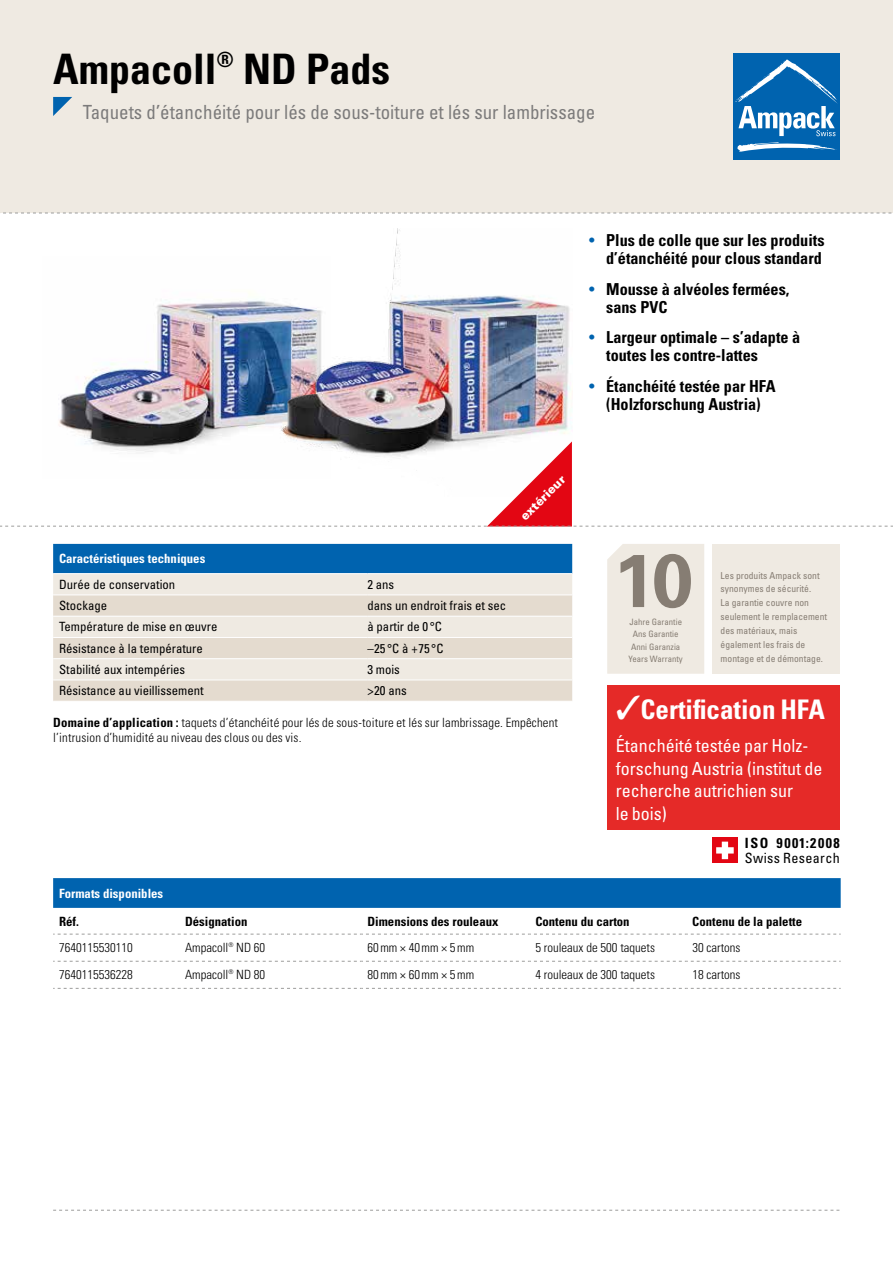
<style>
.page{position:relative;width:893px;height:1263px;background:#fff}
.page>*{position:absolute;margin:0;border:0;box-sizing:border-box;transform-origin:0 0}
.t1{font:700 condensed 42px "Univers LT Std";color:#000}
.t2{font:700 condensed 27px "Univers LT Std";color:#fff}
.t3{font:condensed 19.5px "Univers LT Std";color:#7c7b7b}
.t4{font:condensed 18px/22.5px "Univers LT Std";color:#fff}
.t5{font:700 condensed 16.5px/18px "Univers LT Std";color:#000}
.t6{font:condensed 14.1px "Univers LT Std";letter-spacing:.025em;color:#000}
.t7{font:700 condensed 14.1px "Univers LT Std";letter-spacing:.105em;color:#000}
.t8{font:300 condensed 12.75px/15px "Univers LT Std";color:#000}
.t9{font:condensed 12.75px "Univers LT Std";color:#000}
.t10{font:700 condensed 12.75px "Univers LT Std";color:#000}
.t11{font:700 condensed 12.75px "Univers LT Std";color:#fff}
.t12{font:900 12.15px "Univers LT Std";color:#fff}
.t13{font:condensed 9.6px/14px "Univers LT Std";color:#867d73}
.t14{font:condensed 8.7px/12.6px "Univers LT Std";color:#867d73;text-align:center}
.s1{font-weight:400;color:#0063af}
.s2{font-weight:700}
</style>
<div class="page">
<svg style="left:607px;top:544px;width:97px;height:130px;background:#dfd9d1"></svg>
<img style="left:59px;top:301px;width:188px;height:140px">
<img style="left:247px;top:228px;width:326px;height:213px">
<div style="left:0;top:0;width:893px;height:213px;background:#efeae2"></div>
<div style="left:733px;top:53px;width:107px;height:106px;background:#0063af"></div>
<svg style="left:737px;top:142px;width:100px;height:10px"></svg>
<svg style="left:735px;top:59px;width:103px;height:77px"></svg>
<svg style="left:53px;top:97px;width:19px;height:19px"></svg>
<div style="left:53px;top:544px;width:519px;height:29px;background:#0063af"></div>
<div style="left:53px;top:574px;width:519px;height:20px;background:#efeae2"></div>
<svg style="left:53px;top:595px;width:519px;height:106px;background:#e8e1d7"></svg>
<hr style="left:53px;top:616px;width:314px;height:1px;background:#fff">
<hr style="left:367px;top:616px;width:205px;height:1px;background:#fff">
<hr style="left:53px;top:637px;width:314px;height:1px;background:#fff">
<hr style="left:367px;top:637px;width:205px;height:1px;background:#fff">
<hr style="left:53px;top:658px;width:314px;height:1px;background:#fff">
<hr style="left:367px;top:658px;width:205px;height:1px;background:#fff">
<hr style="left:53px;top:680px;width:314px;height:1px;background:#fff">
<hr style="left:367px;top:680px;width:205px;height:1px;background:#fff">
<svg style="left:53px;top:1210px;width:786px;height:1px"></svg>
<svg style="left:3px;top:213px;width:889px;height:1px"></svg>
<svg style="left:0;top:441px;width:893px;height:86px"></svg>
<div style="left:53px;top:878px;width:788px;height:30px;background:#0063af"></div>
<svg style="left:53px;top:934px;width:788px;height:1px"></svg>
<svg style="left:53px;top:961px;width:788px;height:1px"></svg>
<svg style="left:53px;top:988px;width:788px;height:1px"></svg>
<div style="left:712px;top:837px;width:26px;height:26px;background:#e30613"></div>
<svg style="left:716px;top:842px;width:18px;height:17px"></svg>
<div style="left:712px;top:544px;width:128px;height:130px;background:#efeae2"></div>
<div style="left:607px;top:685px;width:233px;height:145px;background:#e52a28"></div>
<h1 class="t1" style="left:53px;top:43px;width:339px">Ampacoll<sup>®</sup> ND Pads</h1>
<h3 class="t3" style="left:83px;top:100px;width:514px">Taquets d’étanchéité pour lés de sous-toiture et lés sur lambrissage</h3>
<p class="t5" style="left:589px;top:231px;width:237px;text-align:right"><span class="s1">•</span> Plus de colle que sur les produits d’étanchéité pour clous standard</p>
<p class="t5" style="left:606px;top:280px;width:185px;text-indent:-17px"><span class="s1">•</span> Mousse à alvéoles fermées, sans PVC</p>
<p class="t5" style="left:606px;top:328px;width:196px;text-indent:-17px"><span class="s1">•</span> Largeur optimale – s’adapte à toutes les contre-lattes</p>
<p class="t5" style="left:589px;top:377px;width:188px;text-align:center"><span class="s1">•</span> Étanchéité testée par HFA (Holzforschung Austria)</p>
<p class="t12" style="left:517px;top:512px;width:59px;rotate:-45deg">extérieur</p>
<p class="t11" style="left:59px;top:551px;width:148px">Caractéristiques techniques</p>
<p class="t9" style="left:59px;top:576px;width:118px">Durée de conservation</p>
<p class="t9" style="left:367px;top:576px;width:28px">2 ans</p>
<p class="t9" style="left:59px;top:597px;width:50px">Stockage</p>
<p class="t9" style="left:367px;top:597px;width:140px">dans un endroit frais et sec</p>
<p class="t9" style="left:59px;top:619px;width:160px">Température de mise en œuvre</p>
<p class="t9" style="left:367px;top:619px;width:76px">à partir de 0 °C</p>
<p class="t9" style="left:59px;top:640px;width:145px">Résistance à la température</p>
<p class="t9" style="left:367px;top:640px;width:78px">–25°C à +75°C</p>
<p class="t9" style="left:59px;top:661px;width:128px">Stabilité aux intempéries</p>
<p class="t9" style="left:367px;top:661px;width:34px">3 mois</p>
<p class="t9" style="left:59px;top:682px;width:146px">Résistance au vieillissement</p>
<p class="t9" style="left:367px;top:682px;width:41px">&gt;20 ans</p>
<p class="t8" style="left:53px;top:715px;width:507px"><span class="s2">Domaine d’application :</span> taquets d’étanchéité pour lés de sous-toiture et lés sur lambrissage. Empêchent l’intrusion d’humidité au niveau des clous ou des vis.</p>
<p class="t13" style="left:721px;top:568px;width:108px">Les produits Ampack sont synonymes de sécurité.<br>La garantie couvre non seulement le remplacement des matériaux, mais également les frais de montage et de démontage.</p>
<h2 class="t2" style="left:616px;top:693px;width:211px">✓Certification HFA</h2>
<h3 class="t4" style="left:616px;top:734px;width:208px">Étanchéité testée par Holz&shy;forschung Austria (institut de recherche autrichien sur<br>le bois)</h3>
<p class="t14" style="left:629px;top:615px;width:56px">Jahre Garantie<br>Ans Garantie<br>Anni Garanzia<br>Years Warranty</p>
<p class="t7" style="left:745px;top:834px;width:96px">ISO 9001:2008</p>
<p class="t6" style="left:745px;top:849px;width:96px">Swiss Research</p>
<p class="t11" style="left:59px;top:885px;width:106px">Formats disponibles</p>
<p class="t10" style="left:59px;top:913px;width:21px">Réf.</p>
<p class="t10" style="left:185px;top:913px;width:64px">Désignation</p>
<p class="t10" style="left:367px;top:913px;width:133px">Dimensions des rouleaux</p>
<p class="t10" style="left:535px;top:913px;width:96px">Contenu du carton</p>
<p class="t10" style="left:692px;top:913px;width:111px">Contenu de la palette</p>
<p class="t8" style="left:59px;top:940px;width:75px">7640115530110</p>
<p class="t8" style="left:185px;top:940px;width:82px">Ampacoll<sup>®</sup> ND 60</p>
<p class="t8" style="left:367px;top:940px;width:108px">60mm × 40mm × 5mm</p>
<p class="t8" style="left:535px;top:940px;width:121px">5 rouleaux de 500 taquets</p>
<p class="t8" style="left:692px;top:940px;width:50px">30 cartons</p>
<p class="t8" style="left:59px;top:967px;width:75px">7640115536228</p>
<p class="t8" style="left:185px;top:967px;width:82px">Ampacoll<sup>®</sup> ND 80</p>
<p class="t8" style="left:367px;top:967px;width:108px">80mm × 60mm × 5mm</p>
<p class="t8" style="left:535px;top:967px;width:121px">4 rouleaux de 300 taquets</p>
<p class="t8" style="left:692px;top:967px;width:50px">18 cartons</p>
</div>
